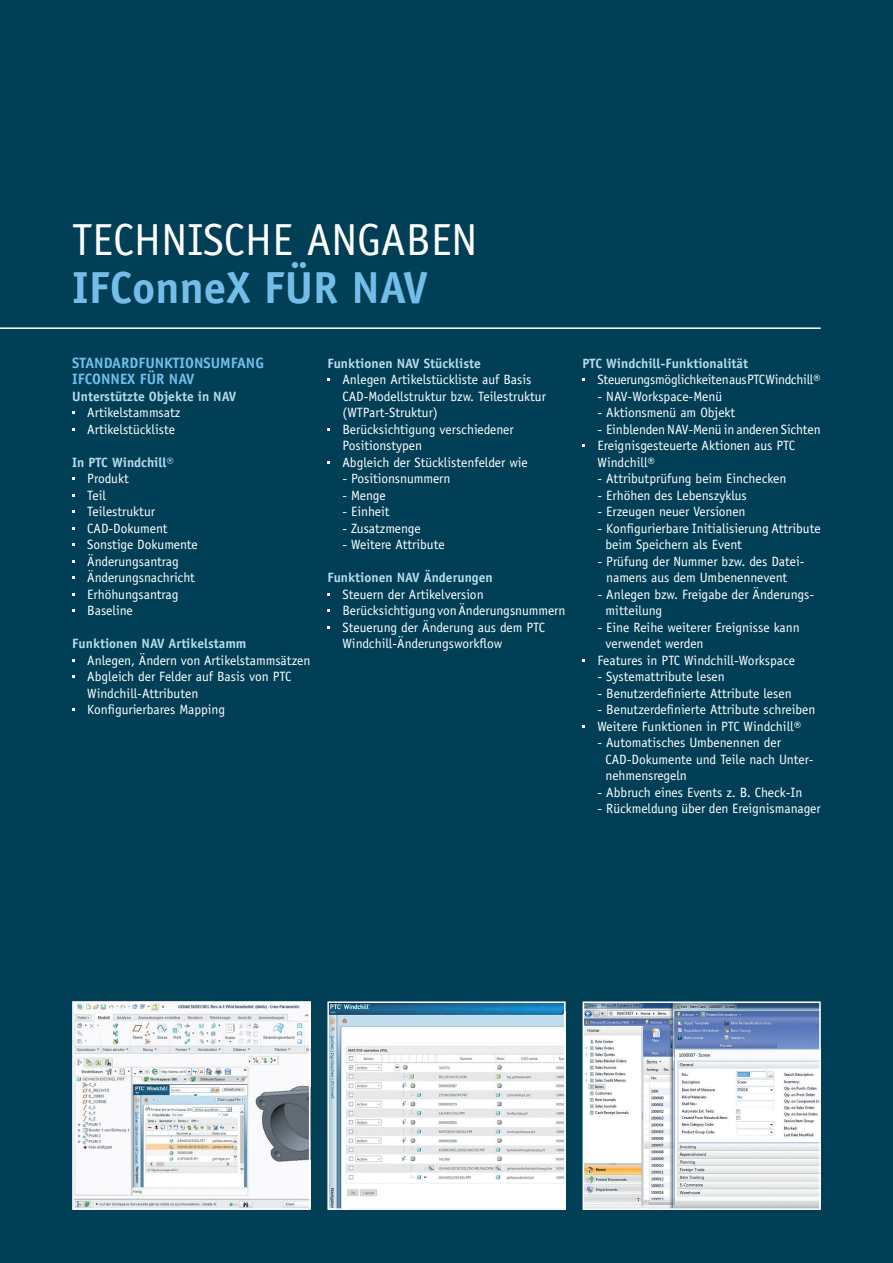
<style>
.page{position:relative;width:893px;height:1263px;background:#003f56}
.page>*{position:absolute;margin:0;border:0;box-sizing:border-box;transform-origin:0 0}
.t1{font:45px "Officina Sans";color:#fff}
.t2{font:700 45px "Officina Sans";color:#73bde9}
.t3{font:700 15px/16.5px "Officina Sans";color:#73bde9}
.t4{font:13.5px/16.5px "Officina Sans";color:#fff}
.t5{font:700 13.5px "Officina Sans";color:#b8daec}
.t6{font:13.5px "Officina Sans";letter-spacing:-.02em;color:#fff}
.s1{color:#003f56}
</style>
<div class="page">
<hr style="left:0;top:327px;width:821px;height:2px;background:#fff">
<img style="left:586px;top:1004px;width:232px;height:203px">
<div style="left:583px;top:1001px;width:238px;height:209px;border:2px solid #fff"></div>
<img style="left:330px;top:1004px;width:233px;height:203px">
<div style="left:327px;top:1001px;width:239px;height:209px;border:2px solid #fff"></div>
<img style="left:75px;top:1004px;width:232px;height:203px">
<div style="left:72px;top:1001px;width:238px;height:209px;border:2px solid #fff"></div>
<h1 class="t1" style="left:72px;top:213px;width:407px">TECHNISCHE ANGABEN</h1>
<h1 class="t2" style="left:72px;top:259px;width:357px">IFConneX FÜR NAV</h1>
<p class="t3" style="left:72px;top:354px;width:193px">STANDARDFUNKTIONSUMFANG<br>IFCONNEX FÜR NAV</p>
<p class="t5" style="left:72px;top:387px;width:166px">Unterstützte Objekte in NAV</p>
<p class="t4" style="left:87px;top:404px;width:95px">Artikelstammsatz<br>Artikelstückliste</p>
<p class="t5" style="left:72px;top:453px;width:103px">In PTC Windchill®</p>
<p class="t4" style="left:87px;top:470px;width:112px">Produkt<br>Teil<br>Teilestruktur<br>CAD-Dokument<br>Sonstige Dokumente<br>Änderungsantrag<br>Änderungsnachricht<br>Erhöhungsantrag<br>Baseline</p>
<p class="t5" style="left:72px;top:635px;width:176px">Funktionen NAV Artikelstamm</p>
<p class="t4" style="left:87px;top:652px;width:225px">Anlegen, Ändern von Artikelstammsätzen<br>Abgleich der Felder auf Basis von PTC<br>Windchill-Attributen<br>Konfigurierbares Mapping</p>
<p class="t5" style="left:327px;top:354px;width:155px">Funktionen NAV Stückliste</p>
<p class="t4" style="left:342px;top:371px;width:205px">Anlegen Artikelstückliste auf Basis<br>CAD-Modellstruktur bzw. Teilestruktur (WTPart-Struktur)<br>Berücksichtigung verschiedener<br>Positionstypen<br>Abgleich der Stücklistenfelder wie</p>
<p class="t4" style="left:342px;top:470px;width:110px">- Positionsnummern</p>
<p class="t4" style="left:342px;top:487px;width:45px">- Menge</p>
<p class="t4" style="left:342px;top:503px;width:49px">- Einheit</p>
<p class="t4" style="left:342px;top:520px;width:80px">- Zusatzmenge</p>
<p class="t4" style="left:342px;top:536px;width:104px">- Weitere Attribute</p>
<p class="t5" style="left:327px;top:569px;width:167px">Funktionen NAV Änderungen</p>
<p class="t4" style="left:342px;top:586px;width:225px">Steuern der Artikelversion Berücksichtigung von Änderungsnummern Steuerung der Änderung aus dem PTC Windchill-Änderungsworkflow</p>
<p class="t5" style="left:583px;top:354px;width:167px">PTC Windchill-Funktionalität</p>
<p class="t6" style="left:598px;top:372px;width:225px">Steuerungsmöglichkeiten aus PTC Windchill®</p>
<p class="t4" style="left:598px;top:388px;width:126px">- NAV-Workspace-Menü</p>
<p class="t4" style="left:598px;top:404px;width:139px">- Aktionsmenü am Objekt</p>
<p class="t4" style="left:598px;top:421px;width:225px">- Einblenden NAV-Menü in anderen Sichten<br>Ereignisgesteuerte Aktionen aus PTC<br>Windchill®</p>
<p class="t4" style="left:598px;top:470px;width:190px">- Attributprüfung beim Einchecken</p>
<p class="t4" style="left:598px;top:487px;width:151px">- Erhöhen des Lebenszyklus</p>
<p class="t4" style="left:598px;top:503px;width:150px">- Erzeugen neuer Versionen</p>
<p class="t4" style="left:606px;top:520px;width:217px;text-indent:-8px">- Konfigurierbare Initialisierung Attribute beim Speichern als Event</p>
<p class="t4" style="left:598px;top:553px;width:209px">- Prüfung der Nummer bzw. des Datei-</p>
<p class="t4" style="left:598px;top:569px;width:191px"><span class="s1">-</span> namens aus dem Umbenennevent</p>
<p class="t4" style="left:606px;top:586px;width:210px;text-indent:-8px">- Anlegen bzw. Freigabe der Änderungs&shy;mitteilung</p>
<p class="t4" style="left:598px;top:619px;width:204px">- Eine Reihe weiterer Ereignisse kann</p>
<p class="t4" style="left:606px;top:635px;width:100px">verwendet werden</p>
<p class="t4" style="left:598px;top:652px;width:199px">Features in PTC Windchill-Workspace</p>
<p class="t4" style="left:598px;top:668px;width:129px">- Systemattribute lesen</p>
<p class="t4" style="left:598px;top:685px;width:196px">- Benutzerdefinierte Attribute lesen</p>
<p class="t4" style="left:598px;top:701px;width:219px">- Benutzerdefinierte Attribute schreiben<br>Weitere Funktionen in PTC Windchill®</p>
<p class="t4" style="left:606px;top:734px;width:210px;text-indent:-8px">- Automatisches Umbenennen der<br>CAD-Dokumente und Teile nach Unter&shy;nehmensregeln</p>
<p class="t4" style="left:598px;top:784px;width:207px">- Abbruch eines Events z. B. Check-In</p>
<p class="t4" style="left:598px;top:800px;width:225px">- Rückmeldung über den Ereignismanager</p>
</div>
